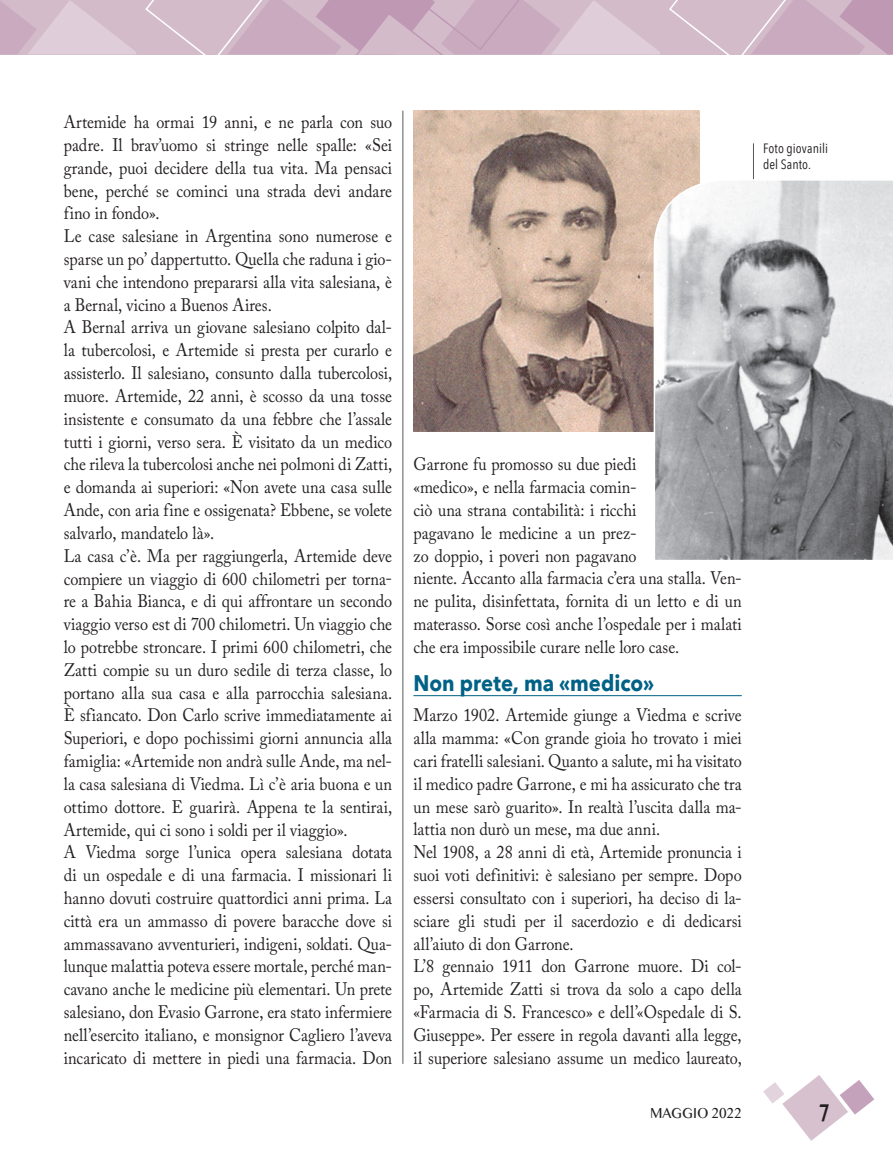
<style>
.page{position:relative;width:893px;height:1149px;background:#fff}
.page>*{position:absolute;margin:0;border:0;box-sizing:border-box;transform-origin:0 0}
.t1{font:700 22.5px "Avenir Next";color:#006186;scale:.9 1}
.t2{font:700 22.5px "Bangla MN";color:#231f20;scale:.8 1}
.t3{font:18px/22.8px "Adobe Caslon Pro";letter-spacing:-.005em;color:#231f20;scale:.9 1}
.t4{font:13.5px/16.2px "Avenir Next Condensed";letter-spacing:.005em;color:#231f20}
.t5{font:13.5px "Bangla MN";color:#231f20;scale:.9 1}
</style>
<div class="page">
<svg style="left:0;top:0;width:893px;height:54px"></svg>
<svg style="left:763px;top:1075px;width:111px;height:65px"></svg>
<hr style="left:403px;top:111px;width:1px;height:952px;background:#57585a">
<hr style="left:753px;top:143px;width:1px;height:108px;background:#57585a">
<hr style="left:413px;top:695px;width:329px;height:1px;background:#006186">
<img style="left:413px;top:111px;width:286px;height:320px">
<svg style="left:653px;top:178px;width:240px;height:382px"></svg>
<p class="t3" style="left:64px;top:110px;width:366px">Artemide ha ormai 19 anni, e ne parla con suo padre. Il brav’uomo si stringe nelle spalle: «Sei grande, puoi decidere della tua vita. Ma pensaci bene, perché se cominci una strada devi andare fino in fondo».<br>Le case salesiane in Argentina sono numerose e sparse un po’ dappertutto. Quella che raduna i gio&shy;vani che intendono prepararsi alla vita salesiana, è a Bernal, vicino a Buenos Aires.<br>A Bernal arriva un giovane salesiano colpito dal&shy;la tubercolosi, e Artemide si presta per curarlo e assisterlo. Il salesiano, consunto dalla tubercolosi, muore. Artemide, 22 anni, è scosso da una tosse insistente e consumato da una febbre che l’assale tutti i giorni, verso sera. È visitato da un medico che rileva la tubercolosi anche nei polmoni di Zatti, e domanda ai superiori: «Non avete una casa sulle Ande, con aria fine e ossigenata? Ebbene, se volete salvarlo, mandatelo là».<br>La casa c’è. Ma per raggiungerla, Artemide deve compiere un viaggio di 600 chilometri per torna&shy;re a Bahia Bianca, e di qui affrontare un secondo viaggio verso est di 700 chilometri. Un viaggio che lo potrebbe stroncare. I primi 600 chilometri, che Zatti compie su un duro sedile di terza classe, lo portano alla sua casa e alla parrocchia salesiana.<br>È sfiancato. Don Carlo scrive immediatamente ai Superiori, e dopo pochissimi giorni annuncia alla famiglia: «Artemide non andrà sulle Ande, ma nel&shy;la casa salesiana di Viedma. Lì c’è aria buona e un ottimo dottore. E guarirà. Appena te la sentirai, Artemide, qui ci sono i soldi per il viaggio».<br>A Viedma sorge l’unica opera salesiana dotata di un ospedale e di una farmacia. I missionari li hanno dovuti costruire quattordici anni prima. La città era un ammasso di povere baracche dove si ammassavano avventurieri, indigeni, soldati. Qua&shy;lunque malattia poteva essere mortale, perché man&shy;cavano anche le medicine più elementari. Un prete salesiano, don Evasio Garrone, era stato infermiere nell’esercito italiano, e monsignor Cagliero l’aveva incaricato di mettere in piedi una farmacia. Don</p>
<p class="t4" style="left:763px;top:139px;width:67px">Foto giovanili del Santo.</p>
<p class="t3" style="left:413px;top:452px;width:366px">Garrone fu promosso su due piedi<br>«medico», e nella farmacia comin-<br>ciò una strana contabilità: i ricchi<br>pagavano le medicine a un prez-<br>zo doppio, i poveri non pagavano<br>niente. Accanto alla farmacia c’era una stalla. Ven&shy;ne pulita, disinfettata, fornita di un letto e di un materasso. Sorse così anche l’ospedale per i malati che era impossibile curare nelle loro case.</p>
<p class="t1" style="left:413px;top:663px;width:269px">Non prete, ma «medico»</p>
<p class="t3" style="left:413px;top:703px;width:366px">Marzo 1902. Artemide giunge a Viedma e scrive alla mamma: «Con grande gioia ho trovato i miei cari fratelli salesiani. Quanto a salute, mi ha visitato il medico padre Garrone, e mi ha assicurato che tra un mese sarò guarito». In realtà l’uscita dalla ma&shy;lattia non durò un mese, ma due anni.<br>Nel 1908, a 28 anni di età, Artemide pronuncia i suoi voti definitivi: è salesiano per sempre. Dopo essersi consultato con i superiori, ha deciso di la&shy;sciare gli studi per il sacerdozio e di dedicarsi all’aiuto di don Garrone.<br>L’8 gennaio 1911 don Garrone muore. Di col&shy;po, Artemide Zatti si trova da solo a capo della «Farmacia di S. Francesco» e dell’«Ospedale di S.<br>Giuseppe». Per essere in regola davanti alla legge, il superiore salesiano assume un medico laureato,</p>
<p class="t5" style="left:650px;top:1103px;width:103px">MAGGIO 2022</p>
<p class="t2" style="left:818px;top:1099px;width:16px">7</p>
</div>
